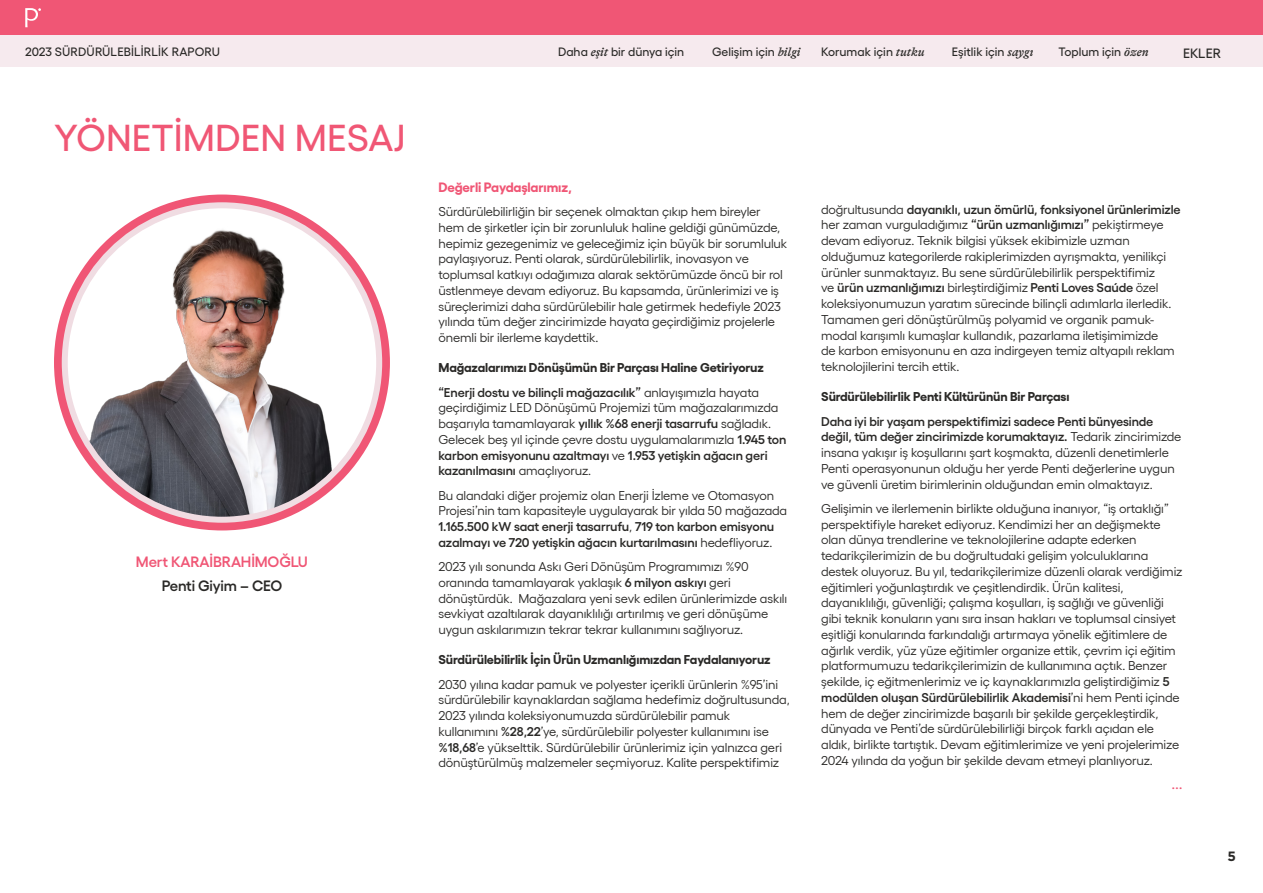
<style>
.page{position:relative;width:1263px;height:893px;background:#fff}
.page>*{position:absolute;margin:0;border:0;box-sizing:border-box;transform-origin:0 0}
.t1{font:500 37.5px "Yellix";color:#f05775}
.t2{font:16.5px "Yellix";color:#f05675}
.t3{font:600 15px "Yellix";letter-spacing:-.01em;color:#f05675}
.t4{font:600 15px "Yellix";letter-spacing:-.01em;color:#2a2927}
.t5{font:700 13.5px "Yellix";letter-spacing:-.01em;color:#f05675}
.t6{font:500 13.5px "Yellix";color:#2a2927}
.t7{font:700 13.5px "Gotham";color:#2a2927}
.t8{font:12.75px/15.8px "Yellix";letter-spacing:-.01em;color:#2a2927}
.t9{font:700 12.75px/24.3px "Yellix";letter-spacing:-.01em;color:#2a2927}
.t10{font:500 12.15px "Yellix";color:#2a2927}
.s1{font-family:"GT Alpina";font-style:italic}
.s2{font-weight:600}
.s3{font-weight:400}
</style>
<div class="page">
<div style="left:0;top:0;width:1263px;height:38px;background:#f05675"></div>
<div style="left:0;top:35px;width:1263px;height:31px;background:#f6eaee"></div>
<svg style="left:25px;top:8px;width:16px;height:19px"></svg>
<svg style="left:54px;top:195px;width:336px;height:335px;background:#f0738c"></svg>
<img style="left:65px;top:209px;width:314px;height:311px">
<p class="t10" style="left:25px;top:43px;width:196px">2023 SÜRDÜRÜLEBİLİRLİK RAPORU</p>
<h1 class="t1" style="left:54px;top:109px;width:353px">YÖNETİMDEN MESAJ</h1>
<p class="t3" style="left:136px;top:550px;width:174px">Mert KARAİBRAHİMOĞLU</p>
<p class="t4" style="left:162px;top:574px;width:122px">Penti Giyim – CEO</p>
<p class="t10" style="left:558px;top:43px;width:128px">Daha <span class="s1">eşit</span> bir dünya i̇çin</p>
<p class="t10" style="left:712px;top:43px;width:91px">Gelişim için <span class="s1">bi̇lgi̇</span></p>
<p class="t10" style="left:821px;top:43px;width:105px">Korumak için <span class="s1">tutku</span></p>
<p class="t10" style="left:952px;top:43px;width:82px">Eşitlik için <span class="s1">saygı</span></p>
<p class="t10" style="left:1058px;top:43px;width:91px">Toplum için <span class="s1">özen</span></p>
<p class="t6" style="left:1183px;top:42px;width:39px">EKLER</p>
<p class="t5" style="left:438px;top:176px;width:135px">Değerli Paydaşlarımız,</p>
<p class="t8" style="left:438px;top:203px;width:350px">Sürdürülebilirliğin bir seçenek olmaktan çıkıp hem bireyler hem de şirketler için bir zorunluluk haline geldiği günümüzde, hepimiz gezegenimiz ve geleceğimiz için büyük bir sorumluluk paylaşıyoruz. Penti olarak, sürdürülebilirlik, inovasyon ve toplumsal katkıyı odağımıza alarak sektörümüzde öncü bir rol üstlenmeye devam ediyoruz. Bu kapsamda, ürünlerimizi ve iş süreçlerimizi daha sürdürülebilir hale getirmek hedefiyle 2023 yılında tüm değer zincirimizde hayata geçirdiğimiz projelerle önemli bir ilerleme kaydettik.</p>
<p class="t9" style="left:438px;top:354px;width:327px">Mağazalarımızı Dönüşümün Bir Parçası Haline Getiriyoruz <span class="s2">“Enerji dostu ve bilinçli mağazacılık”</span> <span class="s3">anlayışımızla hayata</span></p>
<p class="t8" style="left:438px;top:399px;width:349px">geçirdiğimiz LED Dönüşümü Projemizi tüm mağazalarımızda başarıyla tamamlayarak <span class="s2">yıllık %68 enerji tasarrufu</span> sağladık.<br>Gelecek beş yıl içinde çevre dostu uygulamalarımızla <span class="s2">1.945 ton karbon emisyonunu azaltmayı</span> ve <span class="s2">1.953 yetişkin ağacın geri kazanılmasını</span> amaçlıyoruz.</p>
<p class="t8" style="left:438px;top:486px;width:350px">Bu alandaki diğer projemiz olan Enerji İzleme ve Otomasyon Projesi’nin tam kapasiteyle uygulayarak bir yılda 50 mağazada <span class="s2">1.165.500 kW saat enerji tasarrufu</span>, <span class="s2">719 ton karbon emisyonu azalmayı ve 720 yetişkin ağacın kurtarılmasını</span> hedefliyoruz.</p>
<p class="t8" style="left:438px;top:557px;width:350px">2023 yılı sonunda Askı Geri Dönüşüm Programımızı %90 oranında tamamlayarak yaklaşık <span class="s2">6 milyon askıyı</span> geri dönüştürdük. Mağazalara yeni sevk edilen ürünlerimizde askılı sevkiyat azaltılarak dayanıklılığı artırılmış ve geri dönüşüme uygun askılarımızın tekrar tekrar kullanımını sağlıyoruz.</p>
<p class="t9" style="left:438px;top:646px;width:334px">Sürdürülebilirlik İçin Ürün Uzmanlığımızdan Faydalanıyoruz</p>
<p class="t8" style="left:438px;top:675px;width:353px">2030 yılına kadar pamuk ve polyester içerikli ürünlerin %95’ini sürdürülebilir kaynaklardan sağlama hedefimiz doğrultusunda, 2023 yılında koleksiyonumuzda sürdürülebilir pamuk kullanımını <span class="s2">%28,22</span>’ye, sürdürülebilir polyester kullanımını ise <span class="s2">%18,68</span>’e yükselttik. Sürdürülebilir ürünlerimiz için yalnızca geri dönüştürülmüş malzemeler seçmiyoruz. Kalite perspektifimiz</p>
<p class="t8" style="left:821px;top:200px;width:361px">doğrultusunda <span class="s2">dayanıklı, uzun ömürlü, fonksiyonel ürünlerimizle </span>her zaman vurguladığımız <span class="s2">“ürün uzmanlığımızı”</span> pekiştirmeye devam ediyoruz. Teknik bilgisi yüksek ekibimizle uzman olduğumuz kategorilerde rakiplerimizden ayrışmakta, yenilikçi ürünler sunmaktayız. Bu sene sürdürülebilirlik perspektifimiz<br>ve <span class="s2">ürün uzmanlığımızı</span> birleştirdiğimiz <span class="s2">Penti Loves Saúde</span> özel koleksiyonumuzun yaratım sürecinde bilinçli adımlarla ilerledik.<br>Tamamen geri dönüştürülmüş polyamid ve organik pamuk&shy;modal karışımlı kumaşlar kullandık, pazarlama iletişimimizde<br>de karbon emisyonunu en aza indirgeyen temiz altyapılı reklam teknolojilerini tercih ettik.</p>
<p class="t9" style="left:821px;top:383px;width:250px">Sürdürülebilirlik Penti Kültürünün Bir Parçası</p>
<p class="t8" style="left:821px;top:412px;width:362px"><span class="s2">Daha iyi bir yaşam perspektifimizi sadece Penti bünyesinde değil, tüm değer zincirimizde korumaktayız.</span> Tedarik zincirimizde insana yakışır iş koşullarını şart koşmakta, düzenli denetimlerle Penti operasyonunun olduğu her yerde Penti değerlerine uygun ve güvenli üretim birimlerinin olduğundan emin olmaktayız.</p>
<p class="t8" style="left:821px;top:499px;width:363px">Gelişimin ve ilerlemenin birlikte olduğuna inanıyor, “iş ortaklığı” perspektifiyle hareket ediyoruz. Kendimizi her an değişmekte olan dünya trendlerine ve teknolojilerine adapte ederken tedarikçilerimizin de bu doğrultudaki gelişim yolculuklarına destek oluyoruz. Bu yıl, tedarikçilerimize düzenli olarak verdiğimiz eğitimleri yoğunlaştırdık ve çeşitlendirdik. Ürün kalitesi, dayanıklılığı, güvenliği; çalışma koşulları, iş sağlığı ve güvenliği gibi teknik konuların yanı sıra insan hakları ve toplumsal cinsiyet eşitliği konularında farkındalığı artırmaya yönelik eğitimlere de ağırlık verdik, yüz yüze eğitimler organize ettik, çevrim içi eğitim platformumuzu tedarikçilerimizin de kullanımına açtık. Benzer şekilde, iç eğitmenlerimiz ve iç kaynaklarımızla geliştirdiğimiz <span class="s2">5 modülden oluşan Sürdürülebilirlik Akademisi</span>’ni hem Penti içinde hem de değer zincirimizde başarılı bir şekilde gerçekleştirdik, dünyada ve Penti’de sürdürülebilirliği birçok farklı açıdan ele aldık, birlikte tartıştık. Devam eğitimlerimize ve yeni projelerimize 2024 yılında da yoğun bir şekilde devam etmeyi planlıyoruz.</p>
<p class="t2" style="left:1171px;top:771px;width:13px">...</p>
<p class="t7" style="left:1227px;top:847px;width:10px">5</p>
</div>
